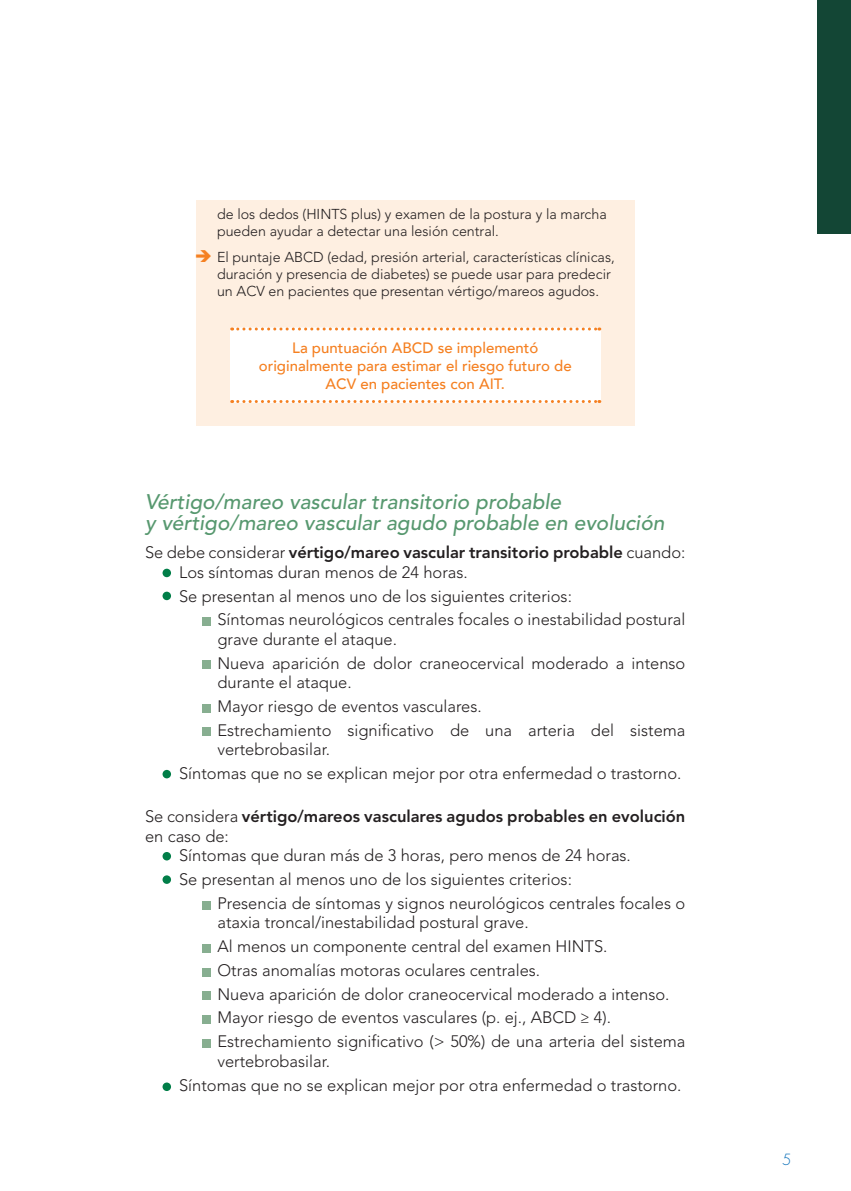
<style>
.page{position:relative;width:851px;height:1191px;background:#fff}
.page>*{position:absolute;margin:0;border:0;box-sizing:border-box;transform-origin:0 0}
.t1{font:italic 500 21px/21px "Avenir LT Std";color:#57986f}
.t2{font:300 16.5px/23.7px "Avenir LT Std";color:#231f20}
.t3{font:800 16.5px "Avenir LT Std";color:#231f20}
.t4{font:500 15px/18px "Avenir LT";color:#f58021;text-align:center}
.t5{font:300 15px "Futura Std";color:#1374bb}
.t6{font:300 14.25px/17.1px "Avenir LT Std";color:#231f20}
.s1{font-weight:800}
.s2{font-weight:300}
</style>
<div class="page">
<div style="left:816px;top:0;width:34px;height:234px;background:#134635"></div>
<div style="left:196px;top:200px;width:438px;height:226px;background:#feefe1"></div>
<div style="left:162px;top:568px;width:9px;height:9px;background:#017e48;border-radius:50%"></div>
<div style="left:162px;top:591px;width:9px;height:9px;background:#017e48;border-radius:50%"></div>
<div style="left:162px;top:770px;width:9px;height:8px;background:#017e48;border-radius:50%"></div>
<div style="left:162px;top:852px;width:9px;height:8px;background:#017e48;border-radius:50%"></div>
<div style="left:162px;top:875px;width:9px;height:9px;background:#017e48;border-radius:50%"></div>
<div style="left:162px;top:1082px;width:9px;height:9px;background:#017e48;border-radius:50%"></div>
<div style="left:202px;top:617px;width:8px;height:8px;background:#87ae90"></div>
<div style="left:202px;top:660px;width:8px;height:8px;background:#87ae90"></div>
<div style="left:202px;top:704px;width:8px;height:8px;background:#87ae90"></div>
<div style="left:202px;top:727px;width:8px;height:8px;background:#87ae90"></div>
<div style="left:202px;top:901px;width:8px;height:8px;background:#87ae90"></div>
<div style="left:202px;top:968px;width:8px;height:8px;background:#87ae90"></div>
<div style="left:202px;top:944px;width:8px;height:8px;background:#87ae90"></div>
<div style="left:202px;top:992px;width:8px;height:8px;background:#87ae90"></div>
<div style="left:202px;top:1015px;width:8px;height:8px;background:#87ae90"></div>
<div style="left:202px;top:1039px;width:8px;height:8px;background:#87ae90"></div>
<div style="left:230px;top:329px;width:370px;height:72px;background:#fff"></div>
<svg style="left:232px;top:327px;width:367px;height:3px"></svg>
<svg style="left:232px;top:400px;width:367px;height:3px"></svg>
<p class="t6" style="left:217px;top:206px;width:391px">de los dedos (HINTS plus) y examen de la postura y la marcha pueden ayudar a detectar una lesión central.</p>
<p class="t6" style="left:217px;top:248px;width:399px">El puntaje ABCD (edad, presión arterial, características clínicas, duración y presencia de diabetes) se puede usar para predecir un ACV en pacientes que presentan vértigo/mareos agudos.</p>
<p class="t4" style="left:259px;top:339px;width:314px">La puntuación ABCD se implementó originalmente para estimar el riesgo futuro de<br>ACV en pacientes con AIT.</p>
<p class="t1" style="left:145px;top:492px;width:521px">Vértigo/mareo vascular transitorio probable<br>y vértigo/mareo vascular agudo probable en evolución</p>
<p class="t2" style="left:179px;top:543px;width:507px;line-height:19.5px;text-indent:-34px">Se debe considerar <span class="s1">vértigo/mareo vascular transitorio probable</span> cuando:<br>Los síntomas duran menos de 24 horas.</p>
<p class="t2" style="left:217px;top:584px;width:469px;text-indent:-38px">Se presentan al menos uno de los siguientes criterios:<br>Síntomas neurológicos centrales focales o inestabilidad postural</p>
<p class="t2" style="left:217px;top:627px;width:469px">grave durante el ataque.<br>Nueva aparición de dolor craneocervical moderado a intenso</p>
<p class="t2" style="left:217px;top:670px;width:469px">durante el ataque.<br>Mayor riesgo de eventos vasculares.<br>Estrechamiento significativo de una arteria del sistema</p>
<p class="t2" style="left:179px;top:737px;width:504px;text-indent:38px">vertebrobasilar.<br>Síntomas que no se explican mejor por otra enfermedad o trastorno.</p>
<p class="t3" style="left:145px;top:806px;width:541px"><span class="s2">Se considera</span> vértigo/mareos vasculares agudos probables en evolución</p>
<p class="t2" style="left:145px;top:824px;width:85px">en caso de:</p>
<p class="t2" style="left:179px;top:843px;width:453px">Síntomas que duran más de 3 horas, pero menos de 24 horas.</p>
<p class="t2" style="left:217px;top:867px;width:469px;text-indent:-38px">Se presentan al menos uno de los siguientes criterios:<br>Presencia de síntomas y signos neurológicos centrales focales o</p>
<p class="t2" style="left:217px;top:910px;width:469px">ataxia troncal/inestabilidad postural grave.<br>Al menos un componente central del examen HINTS.<br>Otras anomalías motoras oculares centrales.<br>Nueva aparición de dolor craneocervical moderado a intenso.<br>Mayor riesgo de eventos vasculares (p. ej., ABCD ≥ 4).<br>Estrechamiento significativo (&gt; 50%) de una arteria del sistema</p>
<p class="t2" style="left:179px;top:1049px;width:504px;text-indent:38px">vertebrobasilar.<br>Síntomas que no se explican mejor por otra enfermedad o trastorno.</p>
<p class="t5" style="left:782px;top:1150px;width:11px">5</p>
</div>
